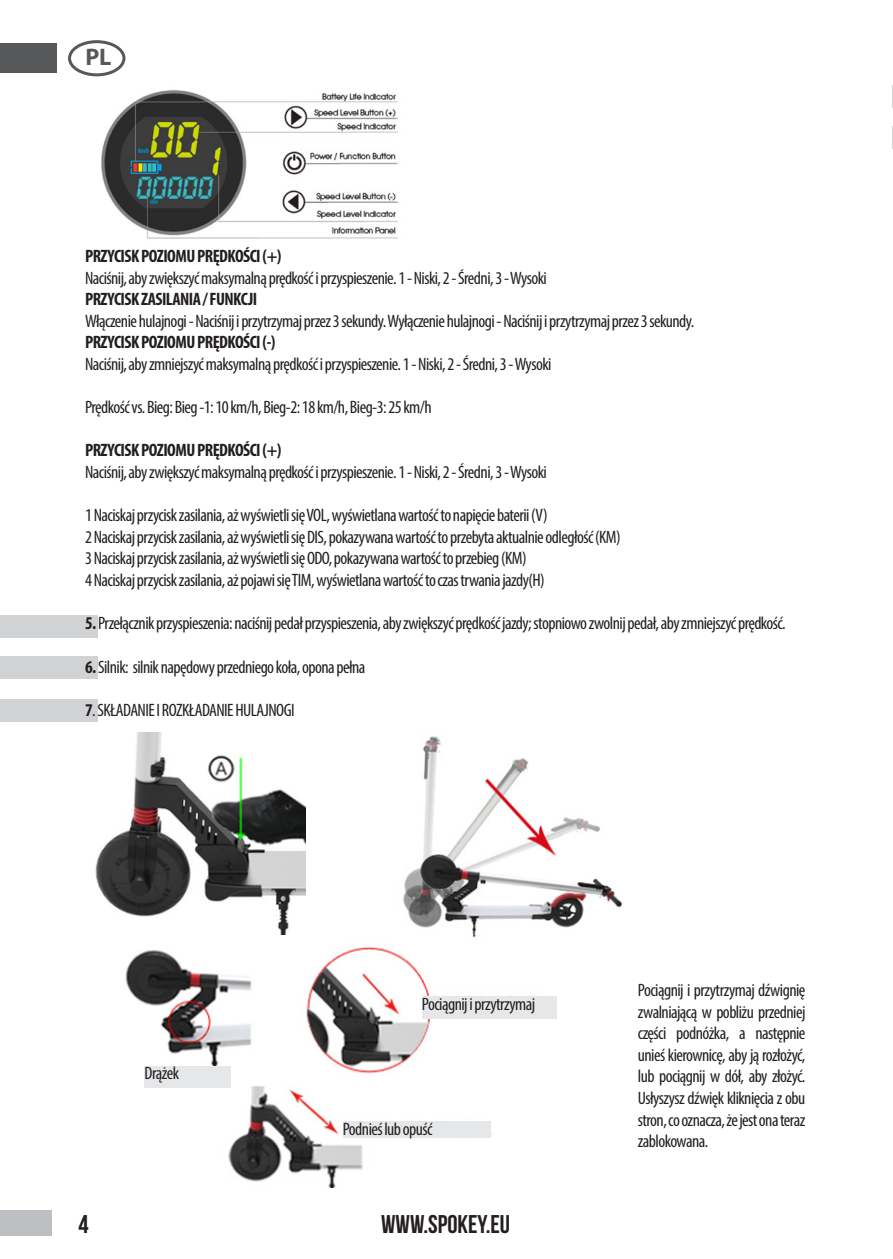
<style>
.page{position:relative;width:893px;height:1259px;background:#fff}
.page>*{position:absolute;margin:0;border:0;box-sizing:border-box;transform-origin:0 0}
.t1{font:25.5px "Bebas Neue";color:#231f20}
.t2{font:700 24px "Myriad Pro";color:#57585a}
.t3{font:condensed 18px/21.6px "Myriad Pro";letter-spacing:-.03em;color:#231f20}
.t4{font:700 condensed 18px "Myriad Pro";letter-spacing:-.03em;color:#231f20}
.s1{font-weight:700}
</style>
<div class="page">
<div style="left:0;top:1210px;width:51px;height:26px;background:#bebfc2"></div>
<img style="left:95px;top:732px;width:210px;height:203px">
<img style="left:125px;top:946px;width:425px;height:242px">
<div style="left:0;top:614px;width:97px;height:23px;background:#d1d2d4"></div>
<svg style="left:892px;top:85px;width:1px;height:23px"></svg>
<svg style="left:892px;top:126px;width:1px;height:23px"></svg>
<div style="left:0;top:656px;width:97px;height:23px;background:#d1d2d4"></div>
<div style="left:0;top:699px;width:97px;height:23px;background:#d1d2d4"></div>
<div style="left:0;top:43px;width:56px;height:30px;background:#57585a"></div>
<div style="left:68px;top:40px;width:57px;height:36px;border:3px solid #57585a;border-radius:50%"></div>
<img style="left:101px;top:89px;width:297px;height:150px">
<img style="left:403px;top:736px;width:220px;height:202px">
<div style="left:422px;top:996px;width:135px;height:22px;background:#e6e7e9"></div>
<div style="left:145px;top:1066px;width:86px;height:21px;background:#e6e7e9"></div>
<div style="left:343px;top:1121px;width:148px;height:16px;background:#e6e7e9"></div>
<h2 class="t2" style="left:85px;top:41px;width:28px">PL</h2>
<p class="t4" style="left:85px;top:245px;width:198px">PRZYCISK POZIOMU PRĘDKOŚCI (+)</p>
<p class="t3" style="left:85px;top:267px;width:463px">Naciśnij, aby zwiększyć maksymalną prędkość i przyspieszenie. 1 - Niski, 2 - Średni, 3 - Wysoki</p>
<p class="t4" style="left:85px;top:288px;width:174px">PRZYCISK ZASILANIA / FUNKCJI</p>
<p class="t3" style="left:85px;top:310px;width:611px">Włączenie hulajnogi - Naciśnij i przytrzymaj przez 3 sekundy. Wyłączenie hulajnogi - Naciśnij i przytrzymaj przez 3 sekundy.</p>
<p class="t4" style="left:85px;top:331px;width:192px">PRZYCISK POZIOMU PRĘDKOŚCI (-)</p>
<p class="t3" style="left:85px;top:353px;width:468px">Naciśnij, aby zmniejszyć maksymalną prędkość i przyspieszenie. 1 - Niski, 2 - Średni, 3 - Wysoki</p>
<p class="t3" style="left:85px;top:396px;width:348px">Prędkość vs. Bieg: Bieg -1: 10 km/h, Bieg-2: 18 km/h, Bieg-3: 25 km/h</p>
<p class="t4" style="left:85px;top:439px;width:198px">PRZYCISK POZIOMU PRĘDKOŚCI (+)</p>
<p class="t3" style="left:85px;top:461px;width:463px">Naciśnij, aby zwiększyć maksymalną prędkość i przyspieszenie. 1 - Niski, 2 - Średni, 3 - Wysoki</p>
<p class="t3" style="left:85px;top:504px;width:537px">1 Naciskaj przycisk zasilania, aż wyświetli się VOL, wyświetlana wartość to napięcie baterii (V)<br>2 Naciskaj przycisk zasilania, aż wyświetli się DIS, pokazywana wartość to przebyta aktualnie odległość (KM)<br>3 Naciskaj przycisk zasilania, aż wyświetli się ODO, pokazywana wartość to przebieg (KM)<br>4 Naciskaj przycisk zasilania, aż pojawi się TIM, wyświetlana wartość to czas trwania jazdy(H)</p>
<p class="t3" style="left:85px;top:612px;width:702px"><span class="s1">5.</span> Przełącznik przyspieszenia: naciśnij pedał przyspieszenia, aby zwiększyć prędkość jazdy; stopniowo zwolnij pedał, aby zmniejszyć prędkość.</p>
<p class="t3" style="left:85px;top:655px;width:282px"><span class="s1">6.</span> Silnik: silnik napędowy przedniego koła, opona pełna</p>
<p class="t3" style="left:85px;top:699px;width:211px"><span class="s1">7</span>. SKŁADANIE I ROZKŁADANIE HULAJNOGI</p>
<p class="t3" style="left:145px;top:1062px;width:36px">Drążek</p>
<p class="t3" style="left:422px;top:992px;width:115px">Pociągnij i przytrzymaj</p>
<p class="t3" style="left:343px;top:1117px;width:91px">Podnieś lub opuść</p>
<h1 class="t1" style="left:79px;top:1210px;width:12px">4</h1>
<h1 class="t1" style="left:381px;top:1210px;width:130px">WWW.SPOKEY.EU</h1>
<p class="t3" style="left:638px;top:979px;width:169px;text-align:justify">Pociągnij i przytrzymaj dźwignię zwalniającą w pobliżu przedniej części podnóżka, a następnie unieś kierownicę, aby ją rozłożyć, lub pociągnij w dół, aby złożyć.<br>Usłyszysz dźwięk kliknięcia z obu stron, co oznacza, że jest ona teraz zablokowana.</p>
</div>
